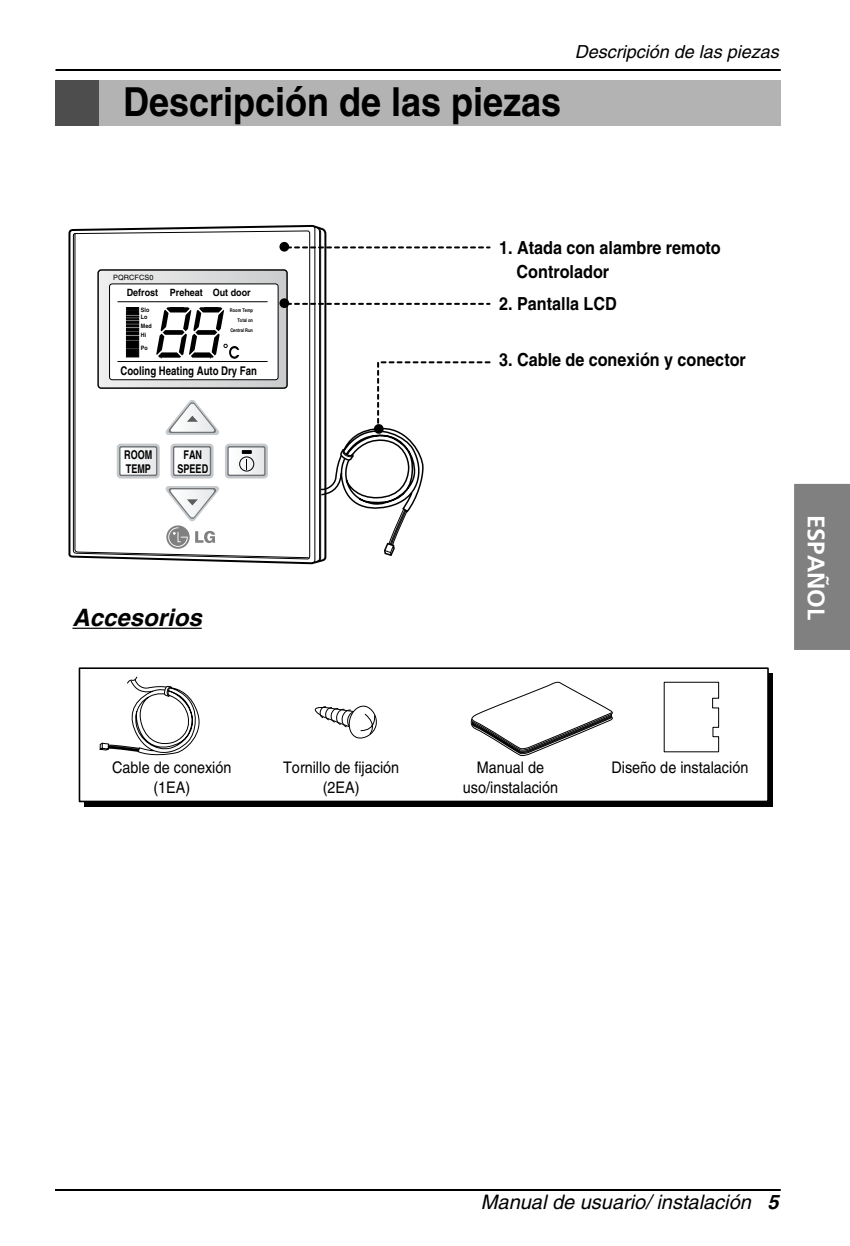
<style>
.page{position:relative;width:850px;height:1246px;background:#fff}
.page>*{position:absolute;margin:0;border:0;box-sizing:border-box;transform-origin:0 0}
.t1{font:700 40px "Helvetica";color:#000;scale:.9 1}
.t2{font:italic 700 24px "Helvetica";color:#000}
.t3{font:700 24px "Frutiger";color:#fff}
.t4{font:italic 20px "Helvetica";color:#000}
.t5{font:700 18px/24px "Helvetica";color:#000;scale:.9 1}
.t6{font:italic 18px "Helvetica";color:#000}
.t7{font:16px/19.2px "Helvetica";color:#000;text-align:center;scale:.9 1}
.t8{font:700 12px "Helvetica";color:#000;scale:.8 1}
.t9{font:700 12px/14px "Helvetica";color:#000;text-align:center;scale:.75 1}
.t10{font:700 10px "Helvetica";color:#000;scale:.9 1}
.t11{font:7.2px "Helvetica";letter-spacing:.01em;color:#000}
.t12{font:700 6px/7px "Helvetica";color:#000;scale:.9 1}
.t13{font:700 5px/10px "Helvetica";color:#000;text-align:right;scale:.8 1}
.s1{font-weight:700}
</style>
<div class="page">
<hr style="left:56px;top:69px;width:725px;height:2px;background:#000">
<hr style="left:55px;top:1189px;width:726px;height:2px;background:#000">
<div style="left:794px;top:483px;width:56px;height:167px;background:#808080"></div>
<svg style="left:68px;top:224px;width:248px;height:341px"></svg>
<svg style="left:74px;top:233px;width:211px;height:326px"></svg>
<svg style="left:98px;top:270px;width:189px;height:118px;background:#dcdddd"></svg>
<div style="left:97px;top:269px;width:191px;height:120px;border:1px solid #000;border-radius:3px"></div>
<div style="left:109px;top:283px;width:170px;height:97px;background:#fff;border:1px solid #000;border-radius:3px"></div>
<svg style="left:195px;top:531px;width:20px;height:12px"></svg>
<svg style="left:166px;top:525px;width:24px;height:24px"></svg>
<svg style="left:168px;top:527px;width:20px;height:20px"></svg>
<div style="left:171px;top:444px;width:43px;height:35px;background:#c7cacc;border-radius:4px"></div>
<div style="left:173px;top:446px;width:38px;height:30px;background:#abaeb0;border-radius:2px"></div>
<div style="left:174px;top:448px;width:36px;height:27px;background:#f3f4f4"></div>
<svg style="left:165px;top:400px;width:54px;height:35px"></svg>
<svg style="left:165px;top:486px;width:54px;height:35px"></svg>
<svg style="left:117px;top:444px;width:43px;height:35px"></svg>
<div style="left:119px;top:446px;width:38px;height:30px;background:#b0b1b3;border-radius:2px"></div>
<div style="left:121px;top:448px;width:35px;height:27px;background:#f3f4f4"></div>
<hr style="left:118px;top:301px;width:150px;height:1px;background:#000">
<hr style="left:118px;top:361px;width:150px;height:1px;background:#000">
<div style="left:225px;top:444px;width:43px;height:35px;background:#c7cacc;border-radius:4px"></div>
<svg style="left:227px;top:446px;width:39px;height:30px"></svg>
<svg style="left:229px;top:448px;width:35px;height:27px"></svg>
<svg style="left:126px;top:307px;width:13px;height:28px"></svg>
<hr style="left:126px;top:336px;width:13px;height:4px;background:#000">
<div style="left:126px;top:341px;width:13px;height:8px;background:#000;border:1px solid #000"></div>
<div style="left:126px;top:349px;width:13px;height:8px;background:#000"></div>
<svg style="left:156px;top:307px;width:83px;height:52px"></svg>
<div style="left:239px;top:456px;width:15px;height:16px;border:1px solid #000;border-radius:50%"></div>
<svg style="left:242px;top:450px;width:10px;height:4px"></svg>
<svg style="left:281px;top:806px;width:134px;height:1px"></svg>
<div style="left:84px;top:673px;width:688px;height:133px;background:#000"></div>
<div style="left:79px;top:667px;width:690px;height:135px;background:#fff;border:2px solid #000"></div>
<svg style="left:470px;top:681px;width:143px;height:75px"></svg>
<svg style="left:315px;top:705px;width:62px;height:34px"></svg>
<svg style="left:664px;top:682px;width:55px;height:70px"></svg>
<svg style="left:99px;top:676px;width:101px;height:80px"></svg>
<div style="left:279px;top:242px;width:10px;height:10px;background:#000;border:2px solid #000;border-radius:50%"></div>
<svg style="left:285px;top:226px;width:206px;height:337px"></svg>
<div style="left:279px;top:298px;width:10px;height:10px;background:#000;border:2px solid #000;border-radius:50%"></div>
<div style="left:374px;top:424px;width:10px;height:10px;background:#000;border:2px solid #000;border-radius:50%"></div>
<div style="left:55px;top:81px;width:113px;height:45px;background:#4d4d4d"></div>
<div style="left:100px;top:81px;width:681px;height:45px;background:#b3b3b3"></div>
<hr style="left:72px;top:628px;width:130px;height:1px;background:#000">
<h1 class="t1" style="left:123px;top:87px;width:488px">Descripción de las piezas</h1>
<p class="t6" style="left:575px;top:46px;width:206px">Descripción de las piezas</p>
<p class="t11" style="left:113px;top:275px;width:42px">PQRCFCS0</p>
<p class="t10" style="left:127px;top:289px;width:139px">Defrost Preheat Out door</p>
<p class="t12" style="left:141px;top:307px;width:11px">Slo<br>Lo</p>
<p class="t12" style="left:141px;top:322px;width:13px;line-height:9px">Med<br>Hi</p>
<p class="t12" style="left:141px;top:345px;width:9px">Po</p>
<p class="t13" style="left:230px;top:306px;width:30px">Room Temp<br>Total on<br>Central Run</p>
<p class="t8" style="left:120px;top:367px;width:172px">Cooling Heating Auto Dry Fan</p>
<p class="t9" style="left:124px;top:449px;width:39px;text-align:left">ROOM<br>TEMP</p>
<p class="t9" style="left:178px;top:449px;width:42px">FAN<br>SPEED</p>
<h2 class="t2" style="left:72px;top:609px;width:131px">Accesorios</h2>
<p class="t5" style="left:517px;top:238px;width:229px;text-indent:-17px">1. Atada con alambre remoto<br>Controlador</p>
<p class="t5" style="left:499px;top:294px;width:132px">2. Pantalla LCD</p>
<p class="t5" style="left:499px;top:350px;width:276px">3. Cable de conexión y conector</p>
<h2 class="t3" style="left:826px;top:515px;width:107px;rotate:90deg">ESPAÑOL</h2>
<p class="t7" style="left:112px;top:760px;width:134px">Cable de conexión (1EA)</p>
<p class="t7" style="left:283px;top:760px;width:130px">Tornillo de fijación (2EA)</p>
<p class="t7" style="left:463px;top:760px;width:107px">Manual de uso/instalación</p>
<p class="t7" style="left:612px;top:760px;width:154px">Diseño de instalación</p>
<p class="t4" style="left:481px;top:1195px;width:299px">Manual de usuario/ instalación <span class="s1">5</span></p>
</div>
